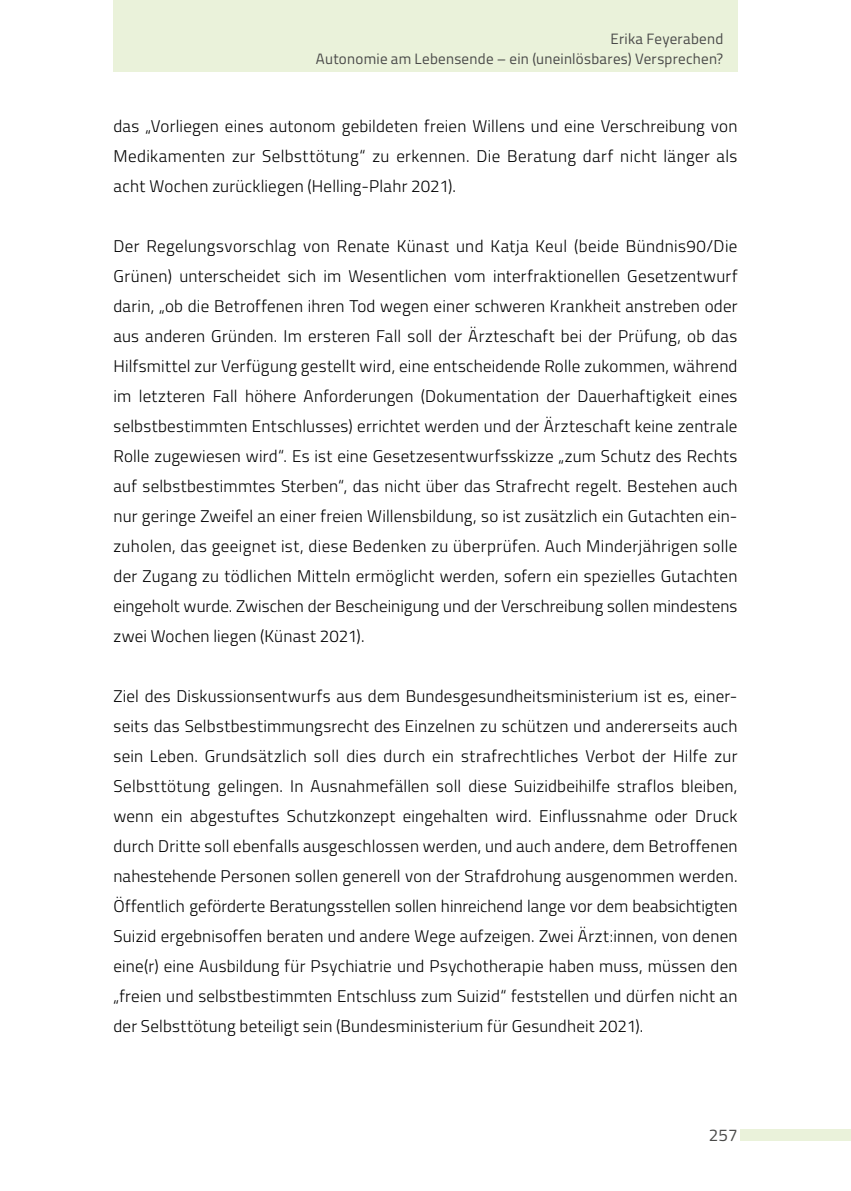
<style>
.page{position:relative;width:851px;height:1191px;background:#fff}
.page>*{position:absolute;margin:0;border:0;box-sizing:border-box;transform-origin:0 0}
.Blocksatz__Raster_au{font:300 17px/30px "Titillium";letter-spacing:.01em;color:#000;text-align:justify}
.t1{font:17px "Titillium";color:#4a4a49}
.t2{font:15px/20px "Titillium";letter-spacing:.015em;color:#4a4a49;text-align:right}
</style>
<div class="page">
<div style="left:113px;top:0;width:624px;height:71px;background:#eaf2da"></div>
<div style="left:740px;top:1129px;width:110px;height:11px;background:#eaf2da"></div>
<p class="t2" style="left:316px;top:28px;width:409px">Erika Feyerabend<br>Autonomie am Lebensende – ein (uneinlösbares) Versprechen?</p>
<p class="Blocksatz__Raster_au" style="left:113px;top:110px;width:625px">das „Vorliegen eines autonom gebildeten freien Willens und eine Verschreibung von Medikamenten zur Selbsttötung“ zu erkennen. Die Beratung darf nicht länger als acht Wochen zurückliegen (Helling-Plahr 2021).</p>
<p class="Blocksatz__Raster_au" style="left:113px;top:230px;width:625px">Der Regelungsvorschlag von Renate Künast und Katja Keul (beide Bündnis90/Die Grünen) unterscheidet sich im Wesentlichen vom interfraktionellen Gesetzentwurf darin, „ob die Betroffenen ihren Tod wegen einer schweren Krankheit anstreben oder aus anderen Gründen. Im ersteren Fall soll der Ärzteschaft bei der Prüfung, ob das Hilfsmittel zur Verfügung gestellt wird, eine entscheidende Rolle zukommen, während im letzteren Fall höhere Anforderungen (Dokumentation der Dauerhaftigkeit eines selbstbestimmten Entschlusses) errichtet werden und der Ärzteschaft keine zentrale Rolle zugewiesen wird“. Es ist eine Gesetzesentwurfsskizze „zum Schutz des Rechts auf selbstbestimmtes Sterben“, das nicht über das Strafrecht regelt. Bestehen auch nur geringe Zweifel an einer freien Willensbildung, so ist zusätzlich ein Gutachten ein&shy;zuholen, das geeignet ist, diese Bedenken zu überprüfen. Auch Minderjährigen solle der Zugang zu tödlichen Mitteln ermöglicht werden, sofern ein spezielles Gutachten eingeholt wurde. Zwischen der Bescheinigung und der Verschreibung sollen mindestens zwei Wochen liegen (Künast 2021).</p>
<p class="Blocksatz__Raster_au" style="left:113px;top:680px;width:625px">Ziel des Diskussionsentwurfs aus dem Bundesgesundheitsministerium ist es, einer&shy;seits das Selbstbestimmungsrecht des Einzelnen zu schützen und andererseits auch sein Leben. Grundsätzlich soll dies durch ein strafrechtliches Verbot der Hilfe zur Selbsttötung gelingen. In Ausnahmefällen soll diese Suizidbeihilfe straflos bleiben, wenn ein abgestuftes Schutzkonzept eingehalten wird. Einflussnahme oder Druck durch Dritte soll ebenfalls ausgeschlossen werden, und auch andere, dem Betroffenen nahestehende Personen sollen generell von der Strafdrohung ausgenommen werden.<br>Öffentlich geförderte Beratungsstellen sollen hinreichend lange vor dem beabsichtigten Suizid ergebnisoffen beraten und andere Wege aufzeigen. Zwei Ärzt:innen, von denen eine(r) eine Ausbildung für Psychiatrie und Psychotherapie haben muss, müssen den „freien und selbstbestimmten Entschluss zum Suizid“ feststellen und dürfen nicht an der Selbsttötung beteiligt sein (Bundesministerium für Gesundheit 2021).</p>
<p class="t1" style="left:708px;top:1122px;width:30px">257</p>
</div>
